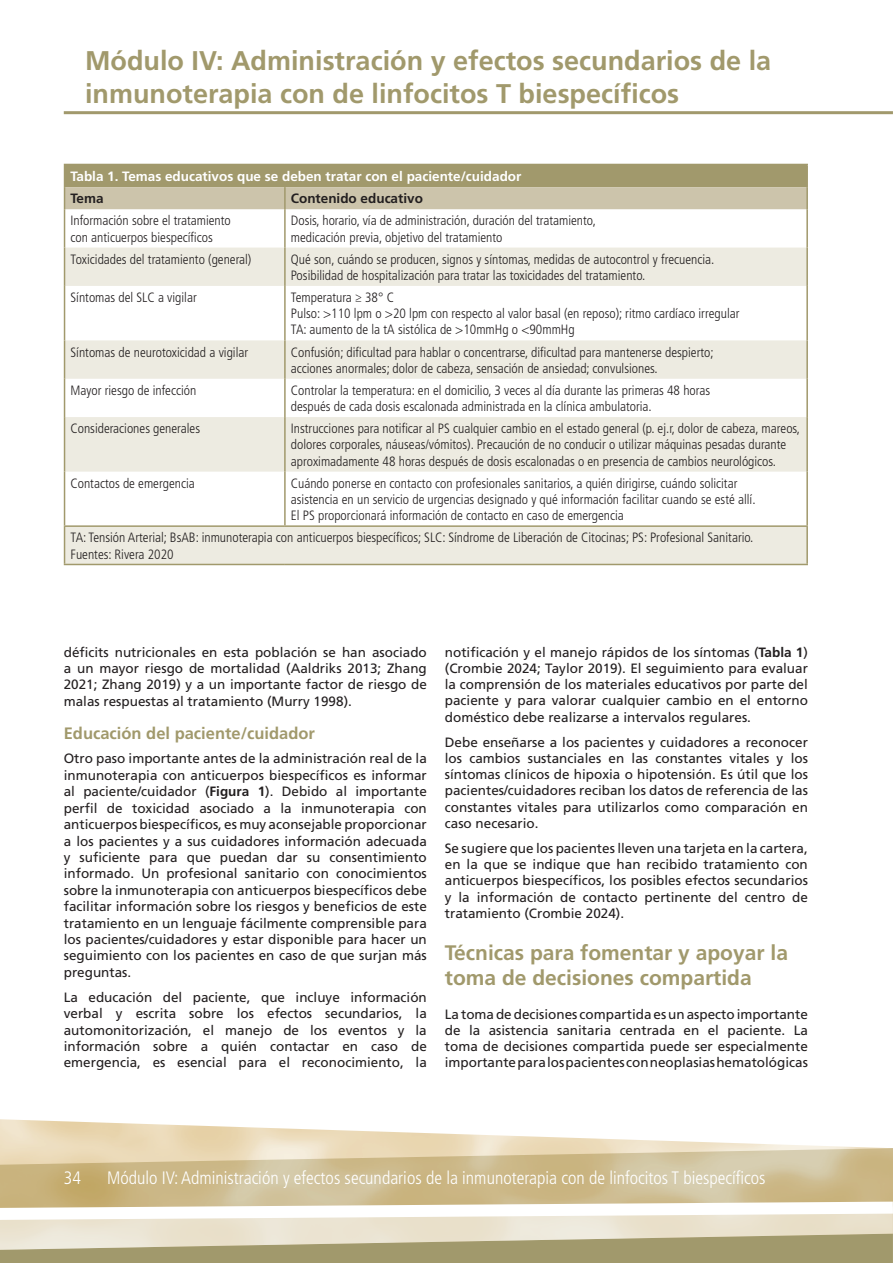
<style>
.page{position:relative;width:893px;height:1263px;background:#fff}
.page>*{position:absolute;margin:0;border:0;box-sizing:border-box;transform-origin:0 0}
.t1{font:700 27px/32.4px "Frutiger LT Std";color:#a1996c}
.t2{font:700 21px/25.3px "Frutiger LT Std";color:#a1996c}
.t3{font:300 condensed 18px "Frutiger LT Std";color:#fff}
.t4{font:700 16.5px "Frutiger LT Std";color:#a1996c}
.t5{font:13.5px/16.4px "Frutiger LT Std";color:#231f20;text-align:justify}
.t6{font:300 condensed 13.5px/16.2px "Frutiger LT Std";color:#231f20}
.t7{font:700 13.5px "Frutiger LT Std";color:#fff}
.t8{font:700 13.5px "Frutiger LT Std";color:#231f20}
.s1{font-weight:700}
</style>
<div class="page">
<div style="left:0;top:1250px;width:893px;height:13px;background:#a1996c"></div>
<img style="left:0;top:1119px;width:893px;height:76px">
<svg style="left:0;top:1195px;width:893px;height:55px"></svg>
<hr style="left:64px;top:111px;width:829px;height:3px;background:#a1996c">
<svg style="left:65px;top:248px;width:741px;height:316px;fill:#edebe1"></svg>
<hr style="left:64px;top:525px;width:221px;height:2px;background:#a1996c">
<hr style="left:285px;top:525px;width:523px;height:2px;background:#a1996c">
<hr style="left:64px;top:164px;width:221px;height:1px;background:#a1996c">
<hr style="left:285px;top:164px;width:523px;height:1px;background:#a1996c">
<hr style="left:806px;top:165px;width:2px;height:22px;background:#a1996c">
<svg style="left:64px;top:165px;width:742px;height:44px;background:#b6ae8b"></svg>
<hr style="left:284px;top:187px;width:2px;height:22px;background:#a1996c">
<hr style="left:806px;top:187px;width:2px;height:22px;background:#a1996c">
<hr style="left:64px;top:209px;width:1px;height:39px;background:#a1996c">
<hr style="left:284px;top:209px;width:2px;height:39px;background:#a1996c">
<hr style="left:806px;top:209px;width:2px;height:39px;background:#a1996c">
<hr style="left:64px;top:248px;width:1px;height:38px;background:#a1996c">
<hr style="left:284px;top:248px;width:2px;height:38px;background:#a1996c">
<hr style="left:806px;top:248px;width:2px;height:38px;background:#a1996c">
<hr style="left:64px;top:286px;width:1px;height:54px;background:#a1996c">
<hr style="left:284px;top:286px;width:2px;height:54px;background:#a1996c">
<hr style="left:806px;top:286px;width:2px;height:54px;background:#a1996c">
<hr style="left:64px;top:340px;width:1px;height:39px;background:#a1996c">
<hr style="left:284px;top:340px;width:2px;height:39px;background:#a1996c">
<hr style="left:806px;top:340px;width:2px;height:39px;background:#a1996c">
<hr style="left:64px;top:379px;width:1px;height:38px;background:#a1996c">
<hr style="left:284px;top:379px;width:2px;height:38px;background:#a1996c">
<hr style="left:806px;top:379px;width:2px;height:38px;background:#a1996c">
<hr style="left:64px;top:417px;width:1px;height:55px;background:#a1996c">
<hr style="left:284px;top:417px;width:2px;height:55px;background:#a1996c">
<hr style="left:806px;top:417px;width:2px;height:55px;background:#a1996c">
<hr style="left:64px;top:472px;width:1px;height:53px;background:#a1996c">
<hr style="left:284px;top:472px;width:2px;height:53px;background:#a1996c">
<hr style="left:806px;top:472px;width:2px;height:53px;background:#a1996c">
<hr style="left:64px;top:527px;width:1px;height:37px;background:#a1996c">
<hr style="left:806px;top:527px;width:2px;height:37px;background:#a1996c">
<hr style="left:64px;top:564px;width:221px;height:1px;background:#a1996c">
<hr style="left:285px;top:564px;width:523px;height:1px;background:#a1996c">
<h1 class="t1" style="left:85px;top:45px;width:688px">Módulo IV: Administración y efectos secundarios de la inmunoterapia con de linfocitos T biespecíficos</h1>
<p class="t7" style="left:71px;top:168px;width:452px">Tabla 1. Temas educativos que se deben tratar con el paciente/cuidador</p>
<p class="t8" style="left:71px;top:191px;width:35px">Tema</p>
<p class="t8" style="left:291px;top:191px;width:134px">Contenido educativo</p>
<p class="t6" style="left:71px;top:213px;width:162px">Información sobre el tratamiento con anticuerpos biespecíficos</p>
<p class="t6" style="left:291px;top:213px;width:307px">Dosis, horario, vía de administración, duración del tratamiento, medicación previa, objetivo del tratamiento</p>
<p class="t6" style="left:71px;top:251px;width:182px">Toxicidades del tratamiento (general)</p>
<p class="t6" style="left:291px;top:251px;width:425px">Qué son, cuándo se producen, signos y síntomas, medidas de autocontrol y frecuencia.<br>Posibilidad de hospitalización para tratar las toxicidades del tratamiento.</p>
<p class="t6" style="left:71px;top:289px;width:128px">Síntomas del SLC a vigilar</p>
<p class="t6" style="left:291px;top:289px;width:450px">Temperatura ≥ 38° C<br>Pulso: &gt;110 lpm o &gt;20 lpm con respecto al valor basal (en reposo); ritmo cardíaco irregular<br>TA: aumento de la tA sistólica de &gt;10mmHg o &lt;90mmHg</p>
<p class="t6" style="left:71px;top:344px;width:179px">Síntomas de neurotoxicidad a vigilar</p>
<p class="t6" style="left:291px;top:344px;width:424px">Confusión; dificultad para hablar o concentrarse, dificultad para mantenerse despierto; acciones anormales; dolor de cabeza, sensación de ansiedad; convulsiones.</p>
<p class="t6" style="left:71px;top:382px;width:127px">Mayor riesgo de infección</p>
<p class="t6" style="left:291px;top:382px;width:421px">Controlar la temperatura: en el domicilio, 3 veces al día durante las primeras 48 horas después de cada dosis escalonada administrada en la clínica ambulatoria.</p>
<p class="t6" style="left:71px;top:421px;width:131px">Consideraciones generales</p>
<p class="t6" style="left:291px;top:421px;width:511px">Instrucciones para notificar al PS cualquier cambio en el estado general (p. ej.r, dolor de cabeza, mareos, dolores corporales, náuseas/vómitos). Precaución de no conducir o utilizar máquinas pesadas durante aproximadamente 48 horas después de dosis escalonadas o en presencia de cambios neurológicos.</p>
<p class="t6" style="left:71px;top:475px;width:126px">Contactos de emergencia</p>
<p class="t6" style="left:291px;top:475px;width:466px">Cuándo ponerse en contacto con profesionales sanitarios, a quién dirigirse, cuándo solicitar asistencia en un servicio de urgencias designado y qué información facilitar cuando se esté allí.<br>El PS proporcionará información de contacto en caso de emergencia</p>
<p class="t6" style="left:71px;top:530px;width:684px">TA: Tensión Arterial; BsAB: inmunoterapia con anticuerpos biespecíficos; SLC: Síndrome de Liberación de Citocinas; PS: Profesional Sanitario.<br>Fuentes: Rivera 2020</p>
<p class="t5" style="left:64px;top:644px;width:365px">déficits nutricionales en esta población se han asociado a un mayor riesgo de mortalidad (Aaldriks 2013; Zhang 2021; Zhang 2019) y a un importante factor de riesgo de malas respuestas al tratamiento (Murry 1998).</p>
<p class="t4" style="left:64px;top:723px;width:253px">Educación del paciente/cuidador</p>
<p class="t5" style="left:64px;top:751px;width:365px">Otro paso importante antes de la administración real de la inmunoterapia con anticuerpos biespecíficos es informar al paciente/cuidador (<span class="s1">Figura 1</span>). Debido al importante perfil de toxicidad asociado a la inmunoterapia con anticuerpos biespecíficos, es muy aconsejable proporcionar a los pacientes y a sus cuidadores información adecuada y suficiente para que puedan dar su consentimiento informado. Un profesional sanitario con conocimientos sobre la inmunoterapia con anticuerpos biespecíficos debe facilitar información sobre los riesgos y beneficios de este tratamiento en un lenguaje fácilmente comprensible para los pacientes/cuidadores y estar disponible para hacer un seguimiento con los pacientes en caso de que surjan más preguntas.</p>
<p class="t5" style="left:64px;top:989px;width:365px">La educación del paciente, que incluye información verbal y escrita sobre los efectos secundarios, la automonitorización, el manejo de los eventos y la información sobre a quién contactar en caso de emergencia, es esencial para el reconocimiento, la</p>
<p class="t5" style="left:445px;top:644px;width:365px">notificación y el manejo rápidos de los síntomas (<span class="s1">Tabla 1</span>) (Crombie 2024; Taylor 2019). El seguimiento para evaluar la comprensión de los materiales educativos por parte del paciente y para valorar cualquier cambio en el entorno doméstico debe realizarse a intervalos regulares.</p>
<p class="t5" style="left:445px;top:734px;width:365px">Debe enseñarse a los pacientes y cuidadores a reconocer los cambios sustanciales en las constantes vitales y los síntomas clínicos de hipoxia o hipotensión. Es útil que los pacientes/cuidadores reciban los datos de referencia de las constantes vitales para utilizarlos como comparación en caso necesario.</p>
<p class="t5" style="left:445px;top:840px;width:365px">Se sugiere que los pacientes lleven una tarjeta en la cartera, en la que se indique que han recibido tratamiento con anticuerpos biespecíficos, los posibles efectos secundarios y la información de contacto pertinente del centro de tratamiento (Crombie 2024).</p>
<h2 class="t2" style="left:445px;top:940px;width:345px">Técnicas para fomentar y apoyar la toma de decisiones compartida</h2>
<p class="t5" style="left:445px;top:1006px;width:365px">La toma de decisiones compartida es un aspecto importante de la asistencia sanitaria centrada en el paciente. La toma de decisiones compartida puede ser especialmente importante para los pacientes con neoplasias hematológicas</p>
<h3 class="t3" style="left:64px;top:1167px;width:19px">34</h3>
<h3 class="t3" style="left:107px;top:1167px;width:660px">Módulo IV: Administración y efectos secundarios de la inmunoterapia con de linfocitos T biespecíficos</h3>
</div>
